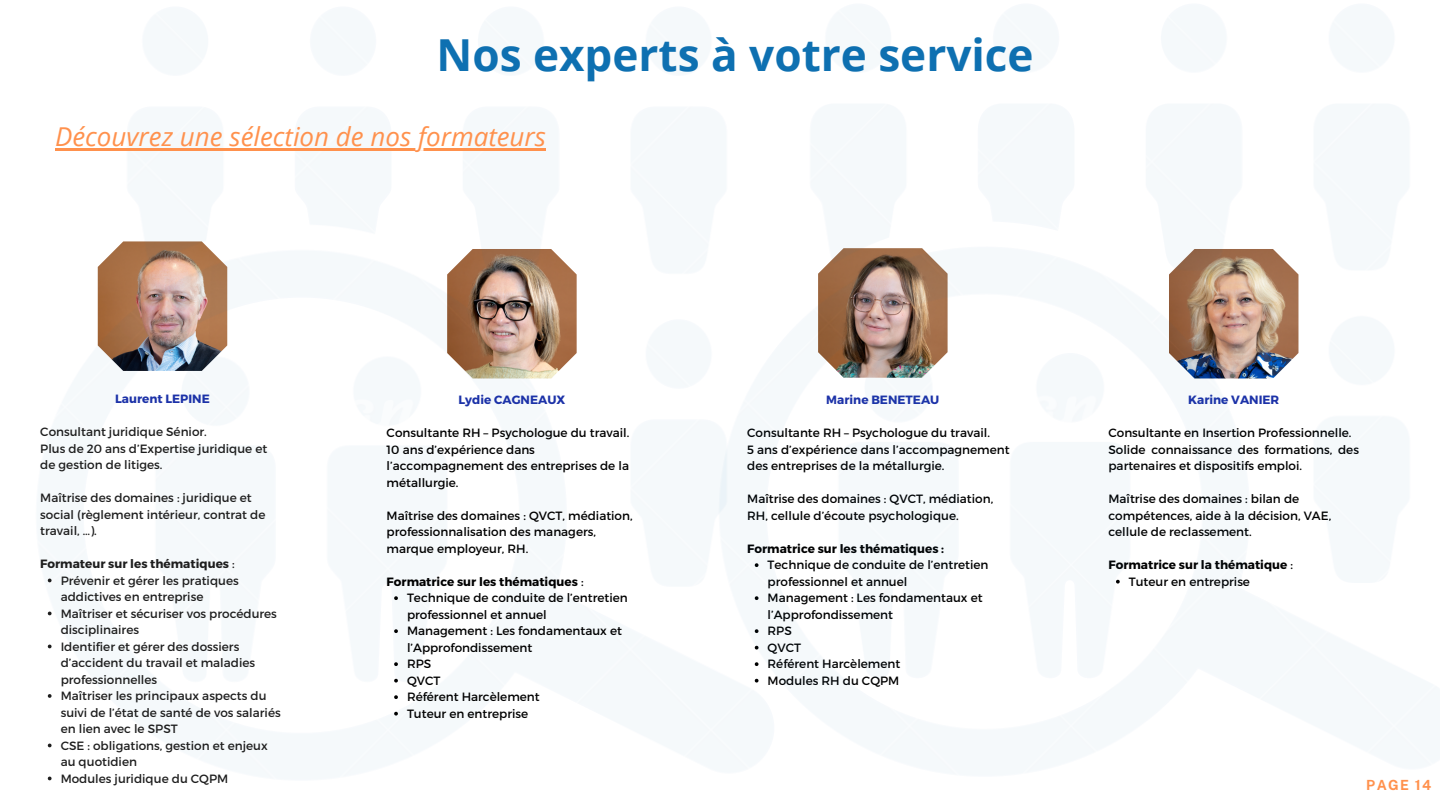
<style>
.page{position:relative;width:1440px;height:810px;background:#fff}
.page>*{position:absolute;margin:0;border:0;box-sizing:border-box;transform-origin:0 0}
.t1{font:700 44.1px "Open Sans";color:#0e70b1}
.t2{font:italic 26px "Open Sans";color:#ff914d}
.t3{font:700 14px "Public Sans";letter-spacing:.1em;color:#ff914d}
.t4{font:12px/16.5px "Montserrat";color:#000}
.t5{font:12px/16.5px "Montserrat";color:#1e1e1e}
.t6{font:700 12px "Montserrat";color:#000}
.t7{font:700 12px "Montserrat";color:#1c32a8}
.t8{font:700 12px "Montserrat";color:#1e1e1e}
.s1{font-weight:400}
</style>
<div class="page">
<img style="left:47px;top:150px;width:530px;height:631px">
<svg style="left:48px;top:579px;width:4px;height:3px"></svg>
<svg style="left:48px;top:612px;width:4px;height:3px"></svg>
<svg style="left:48px;top:645px;width:4px;height:3px"></svg>
<svg style="left:48px;top:694px;width:4px;height:4px"></svg>
<svg style="left:48px;top:744px;width:4px;height:3px"></svg>
<svg style="left:48px;top:777px;width:4px;height:3px"></svg>
<svg style="left:394px;top:596px;width:4px;height:4px"></svg>
<svg style="left:394px;top:629px;width:4px;height:4px"></svg>
<svg style="left:394px;top:662px;width:4px;height:4px"></svg>
<svg style="left:394px;top:679px;width:4px;height:4px"></svg>
<svg style="left:394px;top:695px;width:4px;height:4px"></svg>
<svg style="left:394px;top:712px;width:4px;height:4px"></svg>
<hr style="left:55px;top:148px;width:491px;height:2px;background:#ff914d">
<img style="left:718px;top:248px;width:581px;height:435px">
<p class="t1" style="left:437px;top:24px;width:599px">Nos experts à votre service</p>
<p class="t2" style="left:55px;top:119px;width:492px">Découvrez une sélection de nos formateurs</p>
<p class="t7" style="left:115px;top:391px;width:96px">Laurent LEPINE</p>
<h4 class="t5" style="left:40px;top:423px;width:168px">Consultant juridique Sénior.</h4>
<p class="t5" style="left:40px;top:439px;width:229px">Plus de 20 ans d’Expertise juridique et de gestion de litiges.</p>
<p class="t5" style="left:40px;top:489px;width:227px">Maîtrise des domaines : juridique et social (règlement intérieur, contrat de travail, …).</p>
<p class="t8" style="left:40px;top:556px;width:196px">Formateur sur les thématiques <span class="s1">:</span></p>
<p class="t5" style="left:61px;top:571px;width:180px">Prévenir et gérer les pratiques addictives en entreprise</p>
<p class="t5" style="left:61px;top:604px;width:218px">Maîtriser et sécuriser vos procédures disciplinaires</p>
<p class="t5" style="left:61px;top:637px;width:196px">Identifier et gérer des dossiers d’accident du travail et maladies professionnelles</p>
<p class="t5" style="left:61px;top:687px;width:222px">Maîtriser les principaux aspects du suivi de l’état de santé de vos salariés en lien avec le SPST</p>
<h4 class="t5" style="left:61px;top:736px;width:209px">CSE : obligations, gestion et enjeux au quotidien</h4>
<p class="t5" style="left:61px;top:769px;width:169px">Modules juridique du CQPM</p>
<p class="t7" style="left:459px;top:392px;width:108px">Lydie CAGNEAUX</p>
<p class="t4" style="left:387px;top:424px;width:244px">Consultante RH – Psychologue du travail.</p>
<p class="t4" style="left:387px;top:441px;width:244px">10 ans d’expérience dans l’accompagnement des entreprises de la métallurgie.</p>
<p class="t4" style="left:387px;top:507px;width:248px">Maîtrise des domaines : QVCT, médiation, professionnalisation des managers, marque employeur, RH.</p>
<h3 class="t6" style="left:387px;top:574px;width:198px">Formatrice sur les thématiques <span class="s1">:</span></h3>
<p class="t4" style="left:407px;top:589px;width:222px">Technique de conduite de l’entretien professionnel et annuel</p>
<h2 class="t4" style="left:407px;top:622px;width:216px">Management : Les fondamentaux et l’Approfondissement</h2>
<p class="t4" style="left:407px;top:655px;width:26px">RPS</p>
<h4 class="t4" style="left:407px;top:672px;width:35px">QVCT</h4>
<p class="t4" style="left:407px;top:688px;width:134px">Référent Harcèlement</p>
<p class="t4" style="left:407px;top:705px;width:123px">Tuteur en entreprise</p>
<p class="t7" style="left:826px;top:392px;width:115px">Marine BENETEAU</p>
<p class="t4" style="left:747px;top:424px;width:244px">Consultante RH – Psychologue du travail.</p>
<p class="t4" style="left:747px;top:441px;width:264px">5 ans d’expérience dans l’accompagnement des entreprises de la métallurgie.</p>
<h4 class="t4" style="left:747px;top:490px;width:248px">Maîtrise des domaines : QVCT, médiation,<br>RH, cellule d’écoute psychologique.</h4>
<p class="t6" style="left:747px;top:541px;width:198px">Formatrice sur les thématiques :</p>
<p class="t4" style="left:768px;top:556px;width:222px">Technique de conduite de l’entretien professionnel et annuel</p>
<p class="t4" style="left:768px;top:589px;width:216px">Management : Les fondamentaux et l’Approfondissement</p>
<p class="t4" style="left:768px;top:622px;width:26px">RPS</p>
<p class="t4" style="left:768px;top:639px;width:35px">QVCT</p>
<p class="t4" style="left:768px;top:655px;width:134px">Référent Harcèlement</p>
<p class="t4" style="left:768px;top:672px;width:133px">Modules RH du CQPM</p>
<p class="t7" style="left:1188px;top:392px;width:93px">Karine VANIER</p>
<p class="t4" style="left:1108px;top:424px;width:245px">Consultante en Insertion Professionnelle.</p>
<p class="t4" style="left:1108px;top:441px;width:252px">Solide connaissance des formations, des partenaires et dispositifs emploi.</p>
<p class="t4" style="left:1108px;top:490px;width:224px">Maîtrise des domaines : bilan de compétences, aide à la décision, VAE, cellule de reclassement.</p>
<p class="t6" style="left:1108px;top:557px;width:186px">Formatrice sur la thématique <span class="s1">:</span></p>
<p class="t4" style="left:1129px;top:573px;width:123px">Tuteur en entreprise</p>
<p class="t3" style="left:1366px;top:777px;width:67px">PAGE 14</p>
</div>
